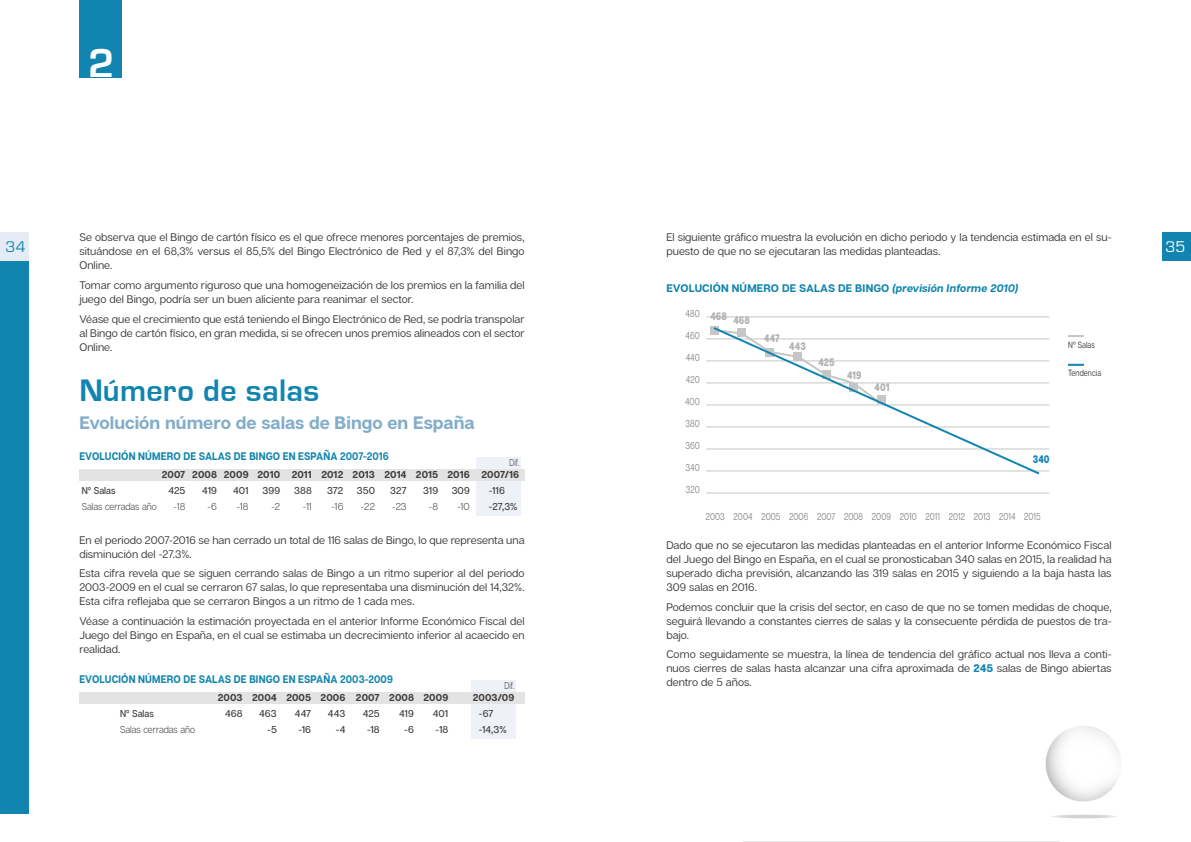
<style>
.page{position:relative;width:1191px;height:842px;background:#fff}
.page>*{position:absolute;margin:0;border:0;box-sizing:border-box;transform-origin:0 0}
.t1{font:700 42px "Eurostile";color:#fff}
.t2{font:700 32px "Eurostile";letter-spacing:.01em;color:#1185af}
.t3{font:700 18px "Articulat C Fv 2";color:#83adca}
.t4{font:16px "Eurostile";color:#1185af}
.t5{font:16px "Eurostile";color:#fff}
.t6{font:11px/14px "Articulat C Fv 2 Text";letter-spacing:.005em;color:#3c3c3b;text-align:justify}
.t7{font:700 11px "Articulat C Fv 2";letter-spacing:.01em;color:#1185af;scale:.9 1}
.t8{font:700 11px "Articulat C Fv 2";letter-spacing:.01em;color:#1185af}
.t9{font:800 11px "Articulat C Fv 2";color:#b3b2b2;scale:.8 1}
.t10{font:800 11px "Articulat C Fv 2";color:#1185af;scale:.8 1}
.t11{font:500 10px/16px "Articulat C Fv 2";color:#3c3c3b}
.t12{font:700 10px "Articulat C Fv 2";letter-spacing:.005em;color:#3c3c3b}
.t13{font:10px "Articulat C Fv 2 Text";letter-spacing:.005em;color:#878787;scale:.8 1}
.t14{font:300 10px "Articulat C Fv 2";color:#3c3c3b;scale:.9 1}
.t15{font:300 10px "Articulat C Fv 2";color:#3c3c3b}
.t16{font:500 10px "Articulat C Fv 2";color:#3c3c3b;scale:.9 1}
.t17{font:300 10px "Articulat C Fv 2";color:#3c3c3b;scale:.75 1}
.t18{font:9px "Articulat C Fv 2 Text";letter-spacing:.01em;color:#3c3c3b;scale:.8 1}
.s1{font-style:italic}
.s2{font-family:"Articulat C Fv 2";font-weight:800;color:#1185af}
</style>
<div class="page">
<hr style="left:743px;top:841px;width:316px;height:1px;background:#c6c6c6">
<div style="left:476px;top:457px;width:45px;height:58px;background:#eef2f8"></div>
<div style="left:79px;top:469px;width:445px;height:11px;background:#e3e3e3"></div>
<div style="left:710px;top:326px;width:9px;height:9px;background:#c6c6c6"></div>
<hr style="left:706px;top:317px;width:343px;height:1px;background:#c6c6c6">
<hr style="left:706px;top:339px;width:343px;height:1px;background:#c6c6c6">
<hr style="left:706px;top:361px;width:343px;height:1px;background:#c6c6c6">
<hr style="left:706px;top:383px;width:343px;height:1px;background:#c6c6c6">
<hr style="left:706px;top:405px;width:343px;height:1px;background:#c6c6c6">
<hr style="left:706px;top:427px;width:343px;height:1px;background:#c6c6c6">
<hr style="left:706px;top:449px;width:343px;height:1px;background:#c6c6c6">
<hr style="left:706px;top:471px;width:343px;height:1px;background:#c6c6c6">
<hr style="left:706px;top:493px;width:343px;height:1px;background:#c6c6c6">
<svg style="left:711px;top:327px;width:330px;height:148px"></svg>
<svg style="left:1068px;top:335px;width:15px;height:2px"></svg>
<svg style="left:1068px;top:364px;width:15px;height:2px"></svg>
<div style="left:0;top:232px;width:28px;height:29px;background:#e5ebf4"></div>
<div style="left:79px;top:0;width:43px;height:77px;background:#1185af"></div>
<div style="left:0;top:261px;width:28px;height:553px;background:#1185af"></div>
<div style="left:1162px;top:232px;width:29px;height:29px;background:#1185af"></div>
<div style="left:471px;top:680px;width:45px;height:59px;background:#eef2f8"></div>
<div style="left:79px;top:692px;width:445px;height:11px;background:#e3e3e3"></div>
<img style="left:1045px;top:726px;width:76px;height:76px">
<svg style="left:1051px;top:814px;width:66px;height:5px"></svg>
<h1 class="t1" style="left:88px;top:40px;width:28px">2</h1>
<p class="t6" style="left:79px;top:231px;width:447px">Se observa que el Bingo de cartón físico es el que ofrece menores porcentajes de premios, situándose en el 68,3% versus el 85,5% del Bingo Electrónico de Red y el 87,3% del Bingo Online.</p>
<p class="t6" style="left:79px;top:278px;width:447px">Tomar como argumento riguroso que una homogeneización de los premios en la familia del juego del Bingo, podría ser un buen aliciente para reanimar el sector.</p>
<p class="t6" style="left:79px;top:312px;width:447px">Véase que el crecimiento que está teniendo el Bingo Electrónico de Red, se podría transpolar al Bingo de cartón físico, en gran medida, si se ofrecen unos premios alineados con el sector Online.</p>
<p class="t6" style="left:666px;top:231px;width:447px">El siguiente gráfico muestra la evolución en dicho periodo y la tendencia estimada en el su&shy;puesto de que no se ejecutaran las medidas planteadas.</p>
<h3 class="t4" style="left:6px;top:238px;width:22px">34</h3>
<h3 class="t5" style="left:1165px;top:238px;width:21px">35</h3>
<p class="t8" style="left:666px;top:281px;width:353px">EVOLUCIÓN NÚMERO DE SALAS DE BINGO <span class="s1">(previsión Informe 2010)</span></p>
<p class="t13" style="left:685px;top:308px;width:19px">480</p>
<p class="t13" style="left:685px;top:330px;width:19px">460</p>
<p class="t13" style="left:685px;top:352px;width:19px">440</p>
<p class="t13" style="left:686px;top:374px;width:19px">420</p>
<p class="t13" style="left:685px;top:396px;width:20px">400</p>
<p class="t13" style="left:685px;top:418px;width:19px">380</p>
<p class="t13" style="left:685px;top:440px;width:19px">360</p>
<p class="t13" style="left:685px;top:462px;width:19px">340</p>
<p class="t13" style="left:686px;top:484px;width:19px">320</p>
<p class="t9" style="left:710px;top:311px;width:51px">468 468</p>
<p class="t9" style="left:764px;top:331px;width:21px">447</p>
<p class="t18" style="left:1068px;top:339px;width:35px">Nº Salas</p>
<p class="t18" style="left:1068px;top:368px;width:43px">Tendencia</p>
<p class="t9" style="left:789px;top:339px;width:22px">443</p>
<p class="t9" style="left:818px;top:355px;width:22px">425</p>
<p class="t9" style="left:847px;top:369px;width:20px">419</p>
<h2 class="t2" style="left:79px;top:373px;width:241px">Número de salas</h2>
<p class="t9" style="left:874px;top:381px;width:20px">401</p>
<h3 class="t3" style="left:79px;top:412px;width:397px">Evolución número de salas de Bingo en España</h3>
<p class="t7" style="left:79px;top:449px;width:345px">EVOLUCIÓN NÚMERO DE SALAS DE BINGO EN ESPAÑA 2007-2016</p>
<p class="t16" style="left:82px;top:484px;width:39px">Nº Salas</p>
<p class="t14" style="left:82px;top:501px;width:85px">Salas cerradas año</p>
<p class="t10" style="left:1032px;top:452px;width:22px">340</p>
<p class="t17" style="left:509px;top:457px;width:14px">Dif.</p>
<p class="t12" style="left:162px;top:468px;width:25px">2007</p>
<p class="t11" style="left:168px;top:483px;width:18px">425</p>
<p class="t15" style="left:174px;top:501px;width:13px">-18</p>
<p class="t12" style="left:192px;top:468px;width:26px">2008</p>
<p class="t11" style="left:202px;top:483px;width:16px">419</p>
<p class="t15" style="left:207px;top:501px;width:11px">-6</p>
<p class="t12" style="left:224px;top:468px;width:26px">2009</p>
<p class="t11" style="left:233px;top:483px;width:17px">401</p>
<p class="t15" style="left:237px;top:501px;width:13px">-18</p>
<p class="t12" style="left:257px;top:468px;width:24px">2010</p>
<p class="t11" style="left:263px;top:483px;width:19px">399</p>
<p class="t15" style="left:271px;top:501px;width:10px">-2</p>
<p class="t12" style="left:292px;top:468px;width:22px">2011</p>
<p class="t11" style="left:294px;top:483px;width:19px">388</p>
<p class="t15" style="left:303px;top:501px;width:11px">-11</p>
<p class="t12" style="left:321px;top:468px;width:24px">2012</p>
<p class="t11" style="left:327px;top:483px;width:18px">372</p>
<p class="t15" style="left:331px;top:501px;width:13px">-16</p>
<p class="t12" style="left:353px;top:468px;width:24px">2013</p>
<p class="t11" style="left:357px;top:483px;width:20px">350</p>
<p class="t15" style="left:361px;top:501px;width:16px">-22</p>
<p class="t12" style="left:384px;top:468px;width:24px">2014</p>
<p class="t11" style="left:390px;top:483px;width:18px">327</p>
<p class="t15" style="left:392px;top:501px;width:16px">-23</p>
<p class="t12" style="left:416px;top:468px;width:24px">2015</p>
<p class="t11" style="left:423px;top:483px;width:17px">319</p>
<p class="t15" style="left:429px;top:501px;width:11px">-8</p>
<p class="t12" style="left:447px;top:468px;width:24px">2016</p>
<p class="t11" style="left:452px;top:483px;width:20px">309</p>
<p class="t15" style="left:457px;top:501px;width:14px">-10</p>
<p class="t12" style="left:481px;top:468px;width:39px">2007/16</p>
<p class="t11" style="left:489px;top:483px;width:30px">-116 -27,3%</p>
<p class="t13" style="left:705px;top:510px;width:420px">2003 2004 2005 2006 2007 2008 2009 2010 2011 2012 2013 2014 2015</p>
<p class="t6" style="left:79px;top:533px;width:447px">En el periodo 2007-2016 se han cerrado un total de 116 salas de Bingo, lo que representa una disminución del -27.3%.</p>
<p class="t6" style="left:79px;top:567px;width:446px">Esta cifra revela que se siguen cerrando salas de Bingo a un ritmo superior al del periodo 2003-2009 en el cual se cerraron 67 salas, lo que representaba una disminución del 14,32%.<br>Esta cifra reflejaba que se cerraron Bingos a un ritmo de 1 cada mes.</p>
<p class="t6" style="left:79px;top:614px;width:447px">Véase a continuación la estimación proyectada en el anterior Informe Económico Fiscal del Juego del Bingo en España, en el cual se estimaba un decrecimiento inferior al acaecido en realidad.</p>
<p class="t7" style="left:79px;top:672px;width:350px">EVOLUCIÓN NÚMERO DE SALAS DE BINGO EN ESPAÑA 2003-2009</p>
<p class="t16" style="left:120px;top:708px;width:39px">Nº Salas</p>
<p class="t14" style="left:120px;top:724px;width:85px">Salas cerradas año</p>
<p class="t12" style="left:218px;top:691px;width:26px">2003</p>
<p class="t11" style="left:225px;top:706px;width:19px">468</p>
<p class="t12" style="left:252px;top:691px;width:26px">2004</p>
<p class="t11" style="left:259px;top:706px;width:19px;text-align:right">463 -5</p>
<p class="t12" style="left:286px;top:691px;width:26px">2005</p>
<p class="t11" style="left:295px;top:706px;width:18px;text-align:center">447 -16</p>
<p class="t12" style="left:320px;top:691px;width:26px">2006</p>
<p class="t11" style="left:328px;top:706px;width:19px;text-align:right">443 -4</p>
<p class="t12" style="left:356px;top:691px;width:25px">2007</p>
<p class="t11" style="left:363px;top:706px;width:18px;text-align:center">425 -18</p>
<p class="t12" style="left:389px;top:691px;width:26px">2008</p>
<p class="t11" style="left:399px;top:706px;width:16px;text-align:center">419 -6</p>
<p class="t12" style="left:423px;top:691px;width:26px">2009</p>
<p class="t11" style="left:433px;top:706px;width:17px">401 -18</p>
<p class="t17" style="left:504px;top:680px;width:14px">Dif.</p>
<p class="t12" style="left:473px;top:691px;width:43px">2003/09</p>
<p class="t11" style="left:479px;top:706px;width:29px">-67 -14,3%</p>
<p class="t6" style="left:666px;top:538px;width:447px">Dado que no se ejecutaron las medidas planteadas en el anterior Informe Económico Fiscal del Juego del Bingo en España, en el cual se pronosticaban 340 salas en 2015, la realidad ha superado dicha previsión, alcanzando las 319 salas en 2015 y siguiendo a la baja hasta las 309 salas en 2016.</p>
<p class="t6" style="left:666px;top:600px;width:447px">Podemos concluir que la crisis del sector, en caso de que no se tomen medidas de choque, seguirá llevando a constantes cierres de salas y la consecuente pérdida de puestos de tra&shy;bajo.</p>
<p class="t6" style="left:666px;top:648px;width:447px">Como seguidamente se muestra, la línea de tendencia del gráfico actual nos lleva a conti&shy;nuos cierres de salas hasta alcanzar una cifra aproximada de <span class="s2">245</span> salas de Bingo abiertas dentro de 5 años.</p>
</div>
